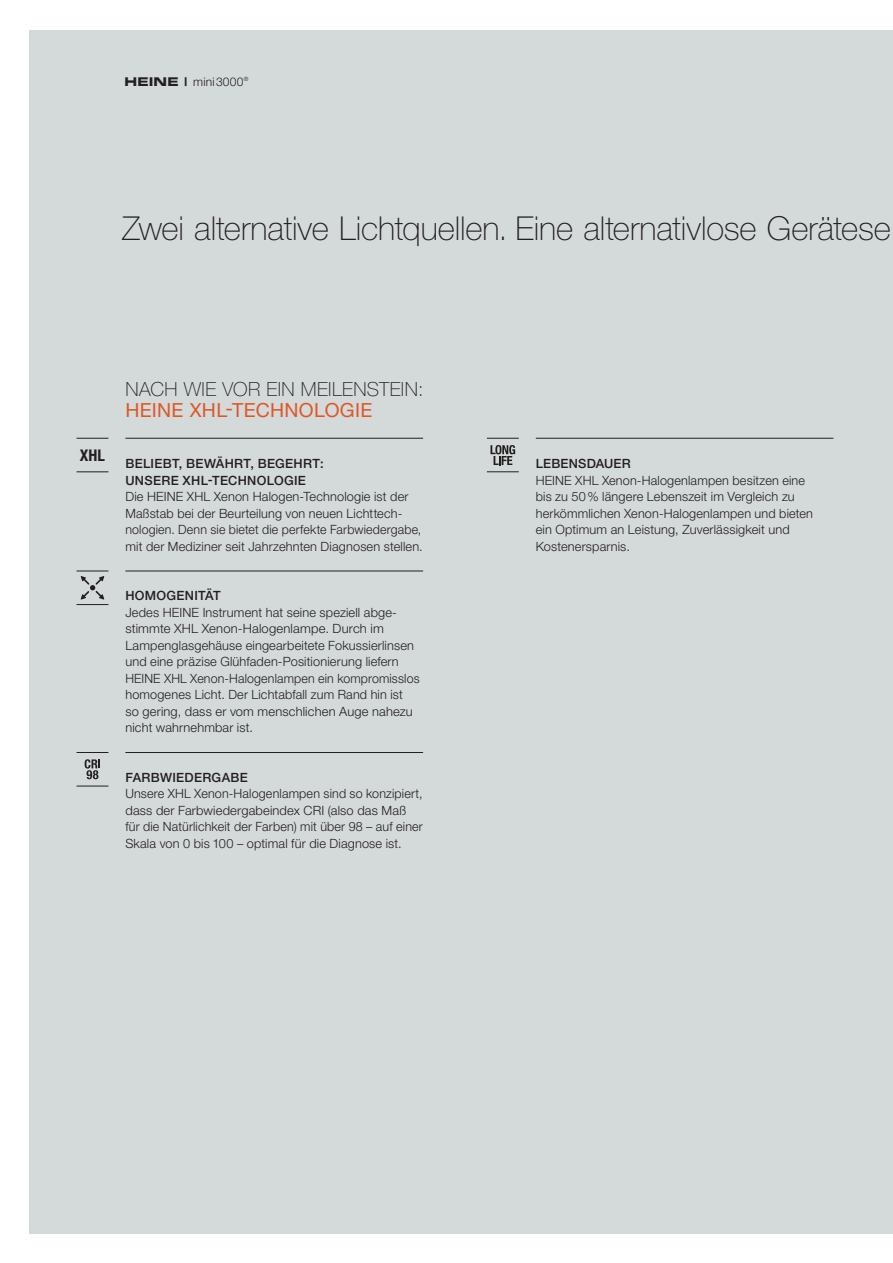
<style>
.page{position:relative;width:893px;height:1263px;background:#fff}
.page>*{position:absolute;margin:0;border:0;box-sizing:border-box;transform-origin:0 0}
.t1{font:100 33px "Helvetica Neue LT Std";letter-spacing:-.005em;color:#231f20}
.t2{font:100 19.5px "Helvetica Neue LT Std";letter-spacing:.02em;color:#231f20}
.t3{font:19.5px "Helvetica Neue LT Std";letter-spacing:.015em;color:#dd5827}
.t4{font:700 condensed 16.2px "Helvetica Neue LT Std";color:#231f20}
.t5{font:300 12.75px/16.5px "Helvetica Neue LT Std";letter-spacing:.015em;color:#231f20}
.t6{font:500 12.75px "Helvetica Neue LT Std";letter-spacing:.02em;color:#231f20}
.t7{font:300 12px "Helvetica Neue LT Std";letter-spacing:.015em;color:#231f20}
.s1{font-family:"Eurostile Bold Extended Two";font-weight:400}
</style>
<div class="page">
<div style="left:30px;top:30px;width:863px;height:1203px;background:#d4d9d9"></div>
<hr style="left:77px;top:752px;width:31px;height:1px;background:#231f20">
<hr style="left:77px;top:786px;width:31px;height:1px;background:#231f20">
<svg style="left:85px;top:759px;width:15px;height:20px"></svg>
<hr style="left:125px;top:438px;width:298px;height:1px;background:#231f20">
<hr style="left:536px;top:438px;width:297px;height:1px;background:#231f20">
<hr style="left:77px;top:438px;width:31px;height:1px;background:#231f20">
<hr style="left:77px;top:472px;width:31px;height:1px;background:#231f20">
<svg style="left:81px;top:576px;width:23px;height:23px"></svg>
<hr style="left:77px;top:571px;width:31px;height:1px;background:#231f20">
<hr style="left:77px;top:604px;width:31px;height:1px;background:#231f20">
<hr style="left:125px;top:571px;width:298px;height:1px;background:#231f20">
<hr style="left:125px;top:752px;width:298px;height:1px;background:#231f20">
<svg style="left:490px;top:445px;width:25px;height:20px"></svg>
<hr style="left:487px;top:438px;width:32px;height:1px;background:#231f20">
<hr style="left:487px;top:471px;width:32px;height:1px;background:#231f20">
<p class="t7" style="left:125px;top:74px;width:125px"><span class="s1">HEINE |</span> mini3000<sup>®</sup></p>
<h1 class="t1" style="left:122px;top:210px;width:770px">Zwei alternative Lichtquellen. Eine alternativlose Gerätese</h1>
<p class="t4" style="left:80px;top:445px;width:27px">XHL</p>
<h2 class="t2" style="left:125px;top:378px;width:300px">NACH WIE VOR EIN MEILENSTEIN:</h2>
<h2 class="t3" style="left:125px;top:398px;width:248px">HEINE XHL-TECHNOLOGIE</h2>
<p class="t6" style="left:125px;top:456px;width:18px">BELIEBT</p>
<p class="t6" style="left:179px;top:456px;width:47px">, BE WÄHRT</p>
<p class="t6" style="left:250px;top:456px;width:18px">, BEGEHRT</p>
<p class="t6" style="left:320px;top:456px;width:5px">:</p>
<p class="t6" style="left:125px;top:473px;width:10px">UNSERE</p>
<p class="t6" style="left:183px;top:473px;width:47px">XHL-TECHNOLOGIE</p>
<p class="t5" style="left:125px;top:488px;width:299px">Die HEINE XHL Xenon Halogen-Technologie ist der Maßstab bei der Beurteilung von neuen Lichttech&shy;nologien. Denn sie bietet die perfekte Farbwiedergabe, mit der Mediziner seit Jahrzehnten Diagnosen stellen.</p>
<p class="t6" style="left:125px;top:588px;width:20px">HOMOGENITÄT</p>
<p class="t5" style="left:125px;top:604px;width:296px">Jedes HEINE Instrument hat seine speziell abge&shy;stimmte XHL Xenon-Halogenlampe. Durch im Lampenglasgehäuse eingearbeitete Fokussierlinsen und eine präzise Glühfaden-Positionierung liefern HEINE XHL Xenon-Halogenlampen ein kompromisslos homogenes Licht. Der Lichtabfall zum Rand hin ist<br>so gering, dass er vom menschlichen Auge nahezu nicht wahrnehmbar ist.</p>
<p class="t6" style="left:125px;top:770px;width:18px">FARB</p>
<p class="t6" style="left:160px;top:770px;width:22px">WIEDERGABE</p>
<p class="t5" style="left:125px;top:785px;width:299px">Unsere XHL Xenon-Halogenlampen sind so konzipiert, dass der Farbwiedergabeindex CRI (also das Maß für die Natürlichkeit der Farben) mit über 98 – auf einer Skala von 0 bis 100 – optimal für die Diagnose ist.</p>
<p class="t6" style="left:536px;top:456px;width:18px">LEBENSDAUER</p>
<p class="t5" style="left:536px;top:472px;width:279px">HEINE XHL Xenon-Halogenlampen besitzen eine bis zu 50% längere Lebenszeit im Vergleich zu herkömmlichen Xenon-Halogenlampen und bieten ein Optimum an Leistung, Zuverlässigkeit und Kostenersparnis.</p>
</div>
